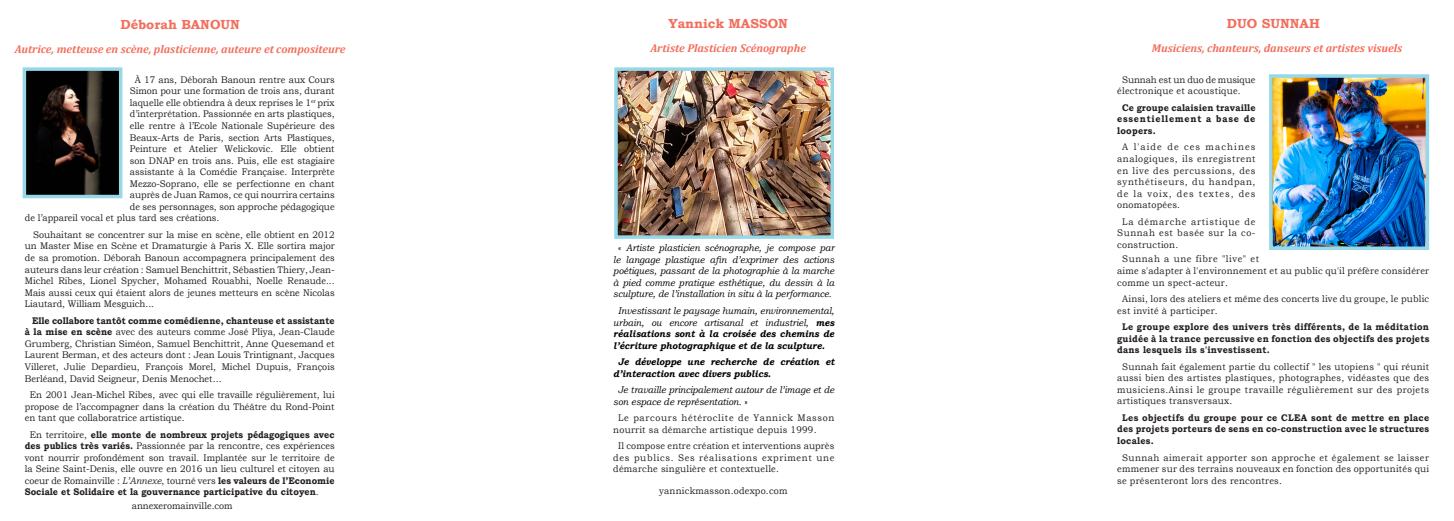
<style>
.page{position:relative;width:1454px;height:521px;background:#fff}
.page>*{position:absolute;margin:0;border:0;box-sizing:border-box;transform-origin:0 0}
.t1{font:700 13.12px "Bookman Old Style";color:#f26e5d}
.t2{font:italic 700 11.38px "Cambria";color:#f26e5d}
.t3{font:9.62px/11.5px "Bookman Old Style";color:#231f20;text-align:justify;scale:.93 1}
.t4{font:italic 9.62px/11.5px "Bookman Old Style";color:#010101;text-align:center;scale:.93 1}
.t5{font:700 9.62px/11.5px "Bookman Old Style";letter-spacing:.02em;color:#231f20;text-align:justify;scale:.93 1}
.t6{font:9.62px/11.5px "Bookman Old Style";letter-spacing:.025em;color:#231f20;scale:.93 1}
.t7{font:9.62px/11.5px "Bookman Old Style";letter-spacing:.02em;color:#231f20;scale:.93 1}
.t8{font:italic 700 9.62px/11.5px "Bookman Old Style";color:#010101;scale:.93 1}
.s1{font-weight:700}
.s2{font-style:italic}
.s3{font-style:normal}
.s4{color:#fb6854}
</style>
<div class="page">
<img style="left:619px;top:72px;width:210px;height:162px">
<div style="left:614px;top:67px;width:220px;height:172px;border:4px solid #96d8e8"></div>
<img style="left:1274px;top:79px;width:150px;height:166px">
<div style="left:1269px;top:74px;width:160px;height:176px;border:4px solid #96d8e8"></div>
<img style="left:28px;top:72px;width:89px;height:121px">
<div style="left:23px;top:67px;width:99px;height:131px;border:4px solid #96d8e8"></div>
<p class="t1" style="left:120px;top:15px;width:121px">Déborah BANOUN</p>
<p class="t2" style="left:15px;top:41px;width:332px">Autrice, metteuse en scène, plasticienne, auteure et compositeure</p>
<p class="t3" style="left:135px;top:74px;width:216px">À 17 ans, Déborah Banoun rentre aux Cours</p>
<p class="t3" style="left:130px;top:85px;width:222px">Simon pour une formation de trois ans, durant</p>
<p class="t3" style="left:130px;top:97px;width:222px">laquelle elle obtiendra à deux reprises le 1<sup>er</sup> prix</p>
<p class="t3" style="left:130px;top:108px;width:222px">d’interprétation. Passionnée en arts plastiques,</p>
<p class="t3" style="left:130px;top:120px;width:222px">elle rentre à l’Ecole Nationale Supérieure des</p>
<p class="t3" style="left:130px;top:131px;width:222px">Beaux-Arts de Paris, section Arts Plastiques,</p>
<p class="t3" style="left:130px;top:143px;width:222px">Peinture et Atelier Welickovic. Elle obtient</p>
<p class="t3" style="left:130px;top:155px;width:222px">son DNAP en trois ans. Puis, elle est stagiaire</p>
<p class="t3" style="left:130px;top:166px;width:222px">assistante à la Comédie Française. Interprète</p>
<p class="t3" style="left:130px;top:178px;width:222px">Mezzo-Soprano, elle se perfectionne en chant</p>
<p class="t3" style="left:130px;top:189px;width:222px">auprès de Juan Ramos, ce qui nourrira certains</p>
<p class="t3" style="left:130px;top:201px;width:222px">de ses personnages, son approche pédagogique</p>
<p class="t3" style="left:25px;top:212px;width:211px">de l’appareil vocal et plus tard ses créations.</p>
<p class="t3" style="left:25px;top:229px;width:335px;text-indent:8px">Souhaitant se concentrer sur la mise en scène, elle obtient en 2012 un Master Mise en Scène et Dramaturgie à Paris X. Elle sortira major de sa promotion. Déborah Banoun accompagnera principalement des auteurs dans leur création : Samuel Benchittrit, Sébastien Thiery, Jean-Michel Ribes, Lionel Spycher, Mohamed Rouabhi, Noelle Renaude...<br>Mais aussi ceux qui étaient alors de jeunes metteurs en scène Nicolas Liautard, William Mesguich...</p>
<p class="t3" style="left:25px;top:315px;width:335px;text-indent:7px"><span class="s1">Elle collabore tantôt comme comédienne, chanteuse et assistante à la mise en scène</span> avec des auteurs comme José Pliya, Jean-Claude Grumberg, Christian Siméon, Samuel Benchittrit, Anne Quesemand et Laurent Berman, et des acteurs dont : Jean Louis Trintignant, Jacques Villeret, Julie Depardieu, François Morel, Michel Dupuis, François Berléand, David Seigneur, Denis Menochet…</p>
<p class="t3" style="left:25px;top:389px;width:335px;text-indent:5px">En 2001 Jean-Michel Ribes, avec qui elle travaille régulièrement, lui propose de l’accompagner dans la création du Théâtre du Rond-Point en tant que collaboratrice artistique.</p>
<p class="t3" style="left:25px;top:429px;width:335px;text-indent:5px">En territoire, <span class="s1">elle monte de nombreux projets pédagogiques avec des publics très variés.</span> Passionnée par la rencontre, ces expériences vont nourrir profondément son travail. Implantée sur le territoire de la Seine Saint-Denis, elle ouvre en 2016 un lieu culturel et citoyen au coeur de Romainville : <span class="s2">L’Annexe</span>, tourné vers <span class="s1">les valeurs de l’Economie Sociale et Solidaire et la gouvernance participative du citoyen</span>.</p>
<p class="t3" style="left:132px;top:500px;width:110px">annexeromainville.com</p>
<p class="t1" style="left:668px;top:14px;width:121px">Yannick MASSON</p>
<p class="t2" style="left:650px;top:40px;width:157px">Artiste Plasticien Scénographe</p>
<p class="t4" style="left:613px;top:242px;width:239px"><span class="s3">«</span> Artiste plasticien scénographe, je compose par le langage plastique afin d’exprimer des actions poétiques, passant de la photographie à la marche à pied comme pratique esthétique, du dessin à la sculpture, de l’installation in situ à la performance.</p>
<p class="t4" style="left:613px;top:305px;width:239px;text-align:justify;text-indent:5px">Investissant le paysage humain, environnemental, urbain, ou encore artisanal et industriel, <span class="s1">mes réalisations sont à la croisée des chemins de l’écriture photographique et de la sculpture.</span></p>
<p class="t8" style="left:613px;top:356px;width:239px;text-indent:5px">Je développe une recherche de création et d’interaction avec divers publics.</p>
<p class="t4" style="left:613px;top:384px;width:239px;text-align:left;text-indent:5px">Je travaille principalement autour de l’image et de son espace de représentation. <span class="s3">»</span></p>
<p class="t6" style="left:613px;top:412px;width:239px;text-indent:5px">Le parcours hétéroclite de Yannick Masson nourrit sa démarche artistique depuis 1999.</p>
<p class="t3" style="left:613px;top:440px;width:239px;text-indent:5px">Il compose entre création et interventions auprès des publics. Ses réalisations expriment une démarche singulière et contextuelle.</p>
<p class="t6" style="left:659px;top:485px;width:140px">yannickmasson.odexpo.com</p>
<p class="t1" style="left:1226px;top:14px;width:94px">DUO SUNNAH</p>
<p class="t2" style="left:1151px;top:40px;width:252px">Musiciens, chanteurs, danseurs et artis<span class="s4">tes visuels</span></p>
<p class="t6" style="left:1117px;top:74px;width:150px;text-indent:5px">Sunnah est un duo de musique électronique et acoustique.</p>
<p class="t5" style="left:1117px;top:102px;width:150px;text-indent:5px">Ce groupe calaisien travaille essentiellement a base de loopers.</p>
<p class="t3" style="left:1117px;top:141px;width:150px;text-indent:5px">A l'aide de ces machines analogiques, ils enregistrent en live des percussions, des synthétiseurs, du handpan, de la voix, des textes, des onomatopées.</p>
<p class="t3" style="left:1117px;top:216px;width:150px;text-indent:5px">La démarche artistique de Sunnah est basée sur la co&shy;construction.</p>
<p class="t6" style="left:1117px;top:253px;width:337px;text-indent:5px">Sunnah a une fibre "live" et<br>aime s'adapter à l'environnement et au public qu'il préfère considérer comme un spect-acteur.</p>
<p class="t7" style="left:1117px;top:293px;width:337px;text-indent:5px">Ainsi, lors des ateliers et même des concerts live du groupe, le public est invité à participer.</p>
<p class="t5" style="left:1117px;top:321px;width:337px;text-indent:5px">Le groupe explore des univers très différents, de la méditation guidée à la trance percussive en fonction des objectifs des projets dans lesquels ils s'investissent.</p>
<p class="t3" style="left:1117px;top:361px;width:337px;text-indent:5px">Sunnah fait également partie du collectif " les utopiens " qui réunit aussi bien des artistes plastiques, photographes, vidéastes que des musiciens.Ainsi le groupe travaille régulièrement sur des projets artistiques transversaux.</p>
<p class="t5" style="left:1117px;top:412px;width:337px;text-indent:5px">Les objectifs du groupe pour ce CLEA sont de mettre en place des projets porteurs de sens en co-construction avec le structures locales.</p>
<p class="t3" style="left:1117px;top:451px;width:337px;text-indent:5px">Sunnah aimerait apporter son approche et également se laisser emmener sur des terrains nouveaux en fonction des opportunités qui se présenteront lors des rencontres.</p>
</div>
